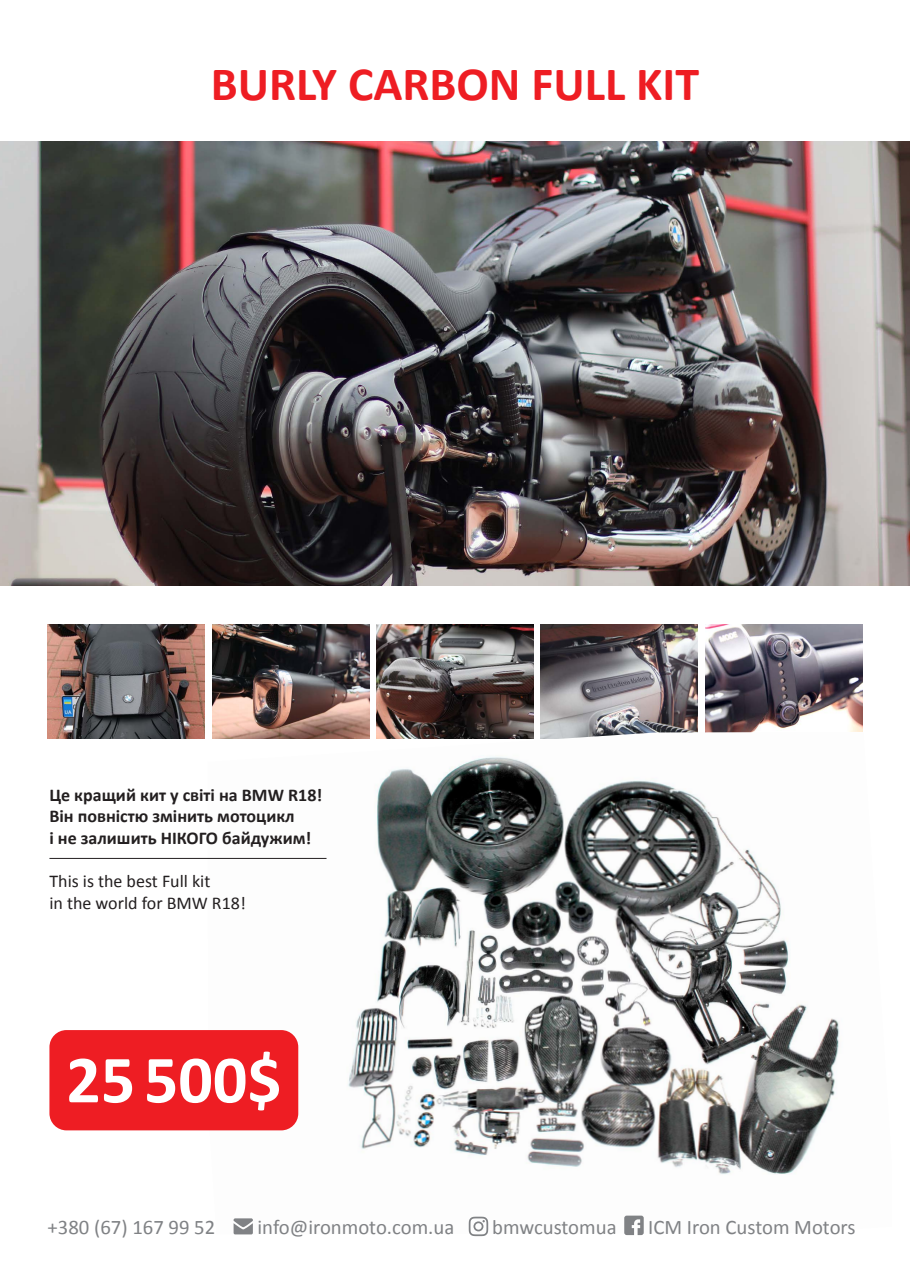
<style>
.page{position:relative;width:910px;height:1280px;background:#fff}
.page>*{position:absolute;margin:0;border:0;box-sizing:border-box;transform-origin:0 0}
.t1{font:700 68.1px "Calibri";color:#fff}
.t2{font:700 48px "Calibri";color:#ee1d23}
.t3{font:20.7px "Calibri";color:#808285}
.t4{font:700 18px/21.6px "Calibri";color:#231f20}
.t5{font:18px/21.6px "Calibri";color:#231f20}
</style>
<div class="page">
<img style="left:0;top:141px;width:910px;height:444px">
<img style="left:541px;top:624px;width:157px;height:108px">
<img style="left:212px;top:624px;width:157px;height:108px">
<img style="left:705px;top:624px;width:157px;height:108px">
<img style="left:376px;top:624px;width:157px;height:108px">
<img style="left:208px;top:732px;width:632px;height:502px">
<hr style="left:49px;top:858px;width:278px;height:1px;background:#231f20">
<div style="left:49px;top:1030px;width:249px;height:100px;background:#ee1d23;border-radius:17px"></div>
<img style="left:48px;top:624px;width:157px;height:115px">
<svg style="left:469px;top:1217px;width:19px;height:19px"></svg>
<svg style="left:624px;top:1215px;width:20px;height:20px"></svg>
<svg style="left:234px;top:1218px;width:19px;height:16px"></svg>
<h2 class="t2" style="left:211px;top:53px;width:490px">BURLY CARBON FULL KIT</h2>
<p class="t4" style="left:49px;top:784px;width:274px">Це кращий кит у світі на BMW R18!<br>Він повністю змінить мотоцикл<br>і не залишить НІКОГО байдужим!</p>
<p class="t5" style="left:49px;top:870px;width:198px">This is the best Full kit<br>in the world for BMW R18!</p>
<h1 class="t1" style="left:66px;top:1036px;width:217px">25500$</h1>
<p class="t3" style="left:48px;top:1214px;width:169px">+380 (67) 167 99 52</p>
<p class="t3" style="left:257px;top:1214px;width:198px">info@ironmoto.com.ua</p>
<p class="t3" style="left:492px;top:1213px;width:126px">bmwcustomua</p>
<p class="t3" style="left:648px;top:1213px;width:209px">ICM Iron Custom Motors</p>
</div>
